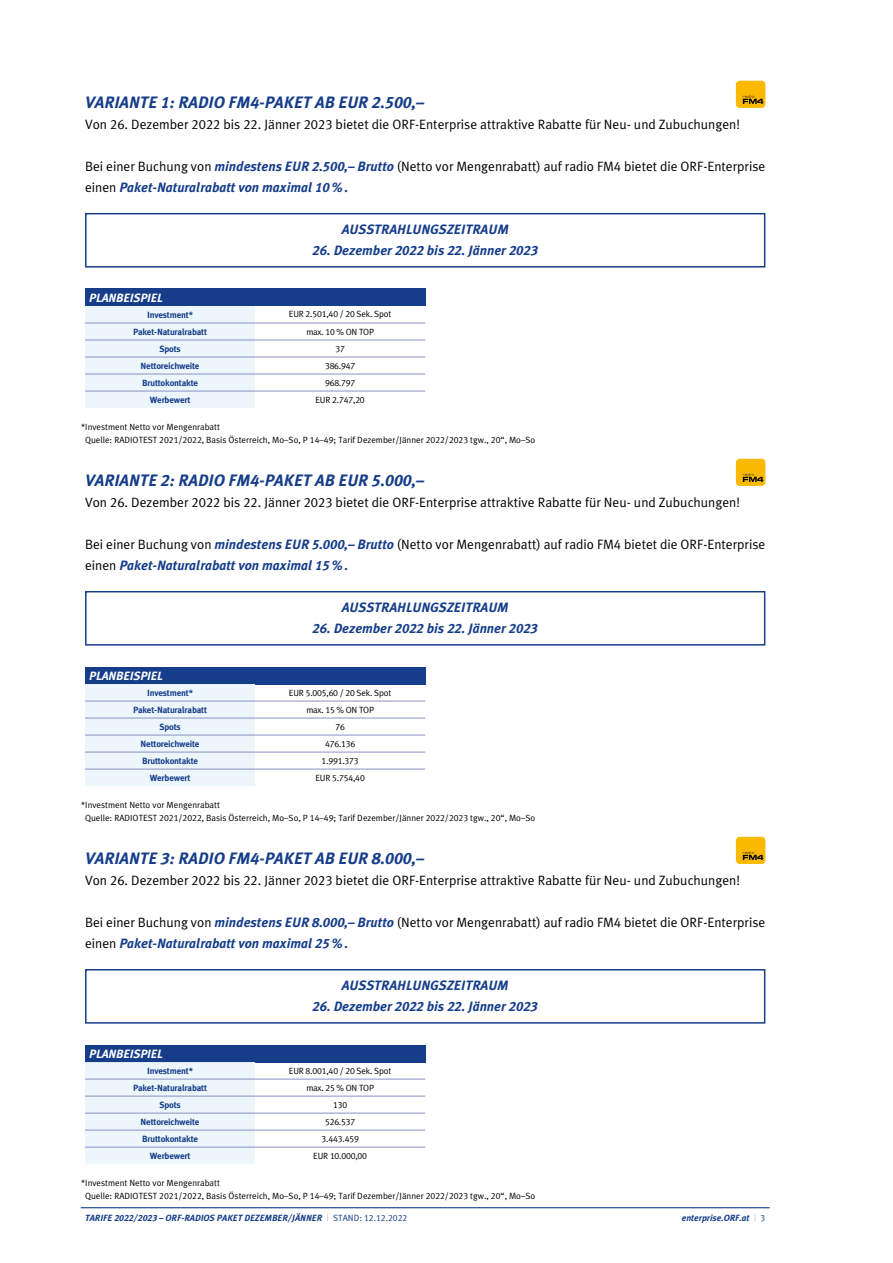
<style>
.page{position:relative;width:893px;height:1263px;background:#fff}
.page>*{position:absolute;margin:0;border:0;box-sizing:border-box;transform-origin:0 0}
.t1{font:italic 700 16.5px "Meta Radio";color:#153d8a}
.t2{font:13.5px "Meta Radio Normal";color:#000}
.t3{font:italic 700 13.5px "Meta Radio";color:#153d8a}
.t4{font:italic 700 12px "Meta Radio";letter-spacing:-.01em;color:#fff}
.t5{font:9px/12.8px "Meta Radio Normal";color:#000}
.t6{font:700 9px "Meta Radio";letter-spacing:-.02em;color:#153d8a}
.t7{font:9px "Meta Radio Normal";letter-spacing:-.02em;color:#000}
.t8{font:italic 700 9px "Meta Radio";color:#153d8a}
.s1{font-family:"Meta Radio";font-weight:700;font-style:italic;color:#153d8a}
.s2{font-family:"Meta Radio Normal";font-weight:400;font-style:normal;color:#000}
.s3{font-family:"Meta Radio Normal";font-weight:400;font-style:normal;color:#adb0d6}
.s4{font-family:"Meta Radio Normal";font-weight:400;font-style:normal}
</style>
<div class="page">
<hr style="left:81px;top:1207px;width:689px;height:1px;background:#153d8a">
<div style="left:85px;top:213px;width:680px;height:55px;border:2px solid #153d8a"></div>
<div style="left:85px;top:591px;width:680px;height:55px;border:2px solid #153d8a"></div>
<div style="left:85px;top:969px;width:680px;height:55px;border:2px solid #153d8a"></div>
<div style="left:85px;top:289px;width:340px;height:17px;background:#153d8a"></div>
<div style="left:85px;top:306px;width:170px;height:102px;background:#edf6fb"></div>
<hr style="left:85px;top:323px;width:170px;height:1px;background:#8a91c4">
<hr style="left:255px;top:323px;width:170px;height:1px;background:#8a91c4">
<hr style="left:85px;top:340px;width:170px;height:1px;background:#8a91c4">
<hr style="left:255px;top:340px;width:170px;height:1px;background:#8a91c4">
<hr style="left:85px;top:357px;width:170px;height:1px;background:#8a91c4">
<hr style="left:255px;top:357px;width:170px;height:1px;background:#8a91c4">
<hr style="left:85px;top:374px;width:170px;height:1px;background:#8a91c4">
<hr style="left:255px;top:374px;width:170px;height:1px;background:#8a91c4">
<hr style="left:85px;top:391px;width:170px;height:1px;background:#8a91c4">
<hr style="left:255px;top:391px;width:170px;height:1px;background:#8a91c4">
<div style="left:85px;top:667px;width:340px;height:17px;background:#153d8a"></div>
<div style="left:85px;top:684px;width:170px;height:102px;background:#edf6fb"></div>
<hr style="left:85px;top:701px;width:170px;height:1px;background:#8a91c4">
<hr style="left:255px;top:701px;width:170px;height:1px;background:#8a91c4">
<hr style="left:85px;top:718px;width:170px;height:1px;background:#8a91c4">
<hr style="left:255px;top:718px;width:170px;height:1px;background:#8a91c4">
<hr style="left:85px;top:735px;width:170px;height:1px;background:#8a91c4">
<hr style="left:255px;top:735px;width:170px;height:1px;background:#8a91c4">
<hr style="left:85px;top:752px;width:170px;height:1px;background:#8a91c4">
<hr style="left:255px;top:752px;width:170px;height:1px;background:#8a91c4">
<hr style="left:85px;top:769px;width:170px;height:1px;background:#8a91c4">
<hr style="left:255px;top:769px;width:170px;height:1px;background:#8a91c4">
<div style="left:85px;top:1045px;width:340px;height:17px;background:#153d8a"></div>
<div style="left:85px;top:1062px;width:170px;height:102px;background:#edf6fb"></div>
<hr style="left:85px;top:1079px;width:170px;height:1px;background:#8a91c4">
<hr style="left:255px;top:1079px;width:170px;height:1px;background:#8a91c4">
<hr style="left:85px;top:1096px;width:170px;height:1px;background:#8a91c4">
<hr style="left:255px;top:1096px;width:170px;height:1px;background:#8a91c4">
<hr style="left:85px;top:1113px;width:170px;height:1px;background:#8a91c4">
<hr style="left:255px;top:1113px;width:170px;height:1px;background:#8a91c4">
<hr style="left:85px;top:1130px;width:170px;height:1px;background:#8a91c4">
<hr style="left:255px;top:1130px;width:170px;height:1px;background:#8a91c4">
<hr style="left:85px;top:1147px;width:170px;height:1px;background:#8a91c4">
<hr style="left:255px;top:1147px;width:170px;height:1px;background:#8a91c4">
<div style="left:736px;top:81px;width:29px;height:27px;background:#fbba00;border-radius:4px"></div>
<svg style="left:743px;top:95px;width:20px;height:9px"></svg>
<div style="left:736px;top:459px;width:29px;height:27px;background:#fbba00;border-radius:4px"></div>
<svg style="left:743px;top:473px;width:20px;height:9px"></svg>
<div style="left:736px;top:837px;width:29px;height:27px;background:#fbba00;border-radius:4px"></div>
<svg style="left:743px;top:851px;width:20px;height:9px"></svg>
<p class="t1" style="left:85px;top:93px;width:340px">VARIANTE 1: RADIO FM4-PAKET AB EUR 2.500,–</p>
<p class="t2" style="left:85px;top:116px;width:656px">Von 26. Dezember 2022 bis 22. Jänner 2023 bietet die ORF-Enterprise attraktive Rabatte für Neu- und Zubuchungen!</p>
<p class="t2" style="left:85px;top:158px;width:682px">Bei einer Buchung von <span class="s1">mindestens EUR 2.500,– Brutto</span> (Netto vor Mengenrabatt) auf radio FM4 bietet die ORF-Enterprise</p>
<p class="t3" style="left:85px;top:179px;width:265px"><span class="s2">einen</span> Paket-Naturalrabatt von maximal 10%.</p>
<p class="t3" style="left:342px;top:221px;width:168px">AUSSTRAHLUNGSZEITRAUM</p>
<p class="t3" style="left:313px;top:242px;width:227px">26. Dezember 2022 bis 22. Jänner 2023</p>
<p class="t4" style="left:89px;top:291px;width:75px">PLANBEISPIEL</p>
<p class="t6" style="left:147px;top:309px;width:47px">Investment*</p>
<p class="t7" style="left:289px;top:309px;width:104px">EUR 2.501,40 / 20 Sek. Spot</p>
<p class="t6" style="left:133px;top:326px;width:76px">Paket-Naturalrabatt</p>
<p class="t7" style="left:306px;top:326px;width:69px">max. 10 % ON TOP</p>
<p class="t6" style="left:159px;top:343px;width:23px">Spots</p>
<p class="t5" style="left:335px;top:342px;width:11px">37</p>
<p class="t6" style="left:141px;top:360px;width:60px">Nettoreichweite</p>
<p class="t5" style="left:325px;top:359px;width:32px">386.947</p>
<p class="t6" style="left:142px;top:377px;width:57px">Bruttokontakte</p>
<p class="t5" style="left:325px;top:376px;width:32px">968.797</p>
<p class="t6" style="left:150px;top:394px;width:42px">Werbewert</p>
<p class="t5" style="left:316px;top:393px;width:51px">EUR 2.747,20</p>
<p class="t5" style="left:85px;top:420px;width:452px;text-indent:-4px">*Investment Netto vor Mengenrabatt<br>Quelle: RADIOTEST 2021/2022, Basis Österreich, Mo–So, P 14–49; Tarif Dezember/Jänner 2022/2023 tgw., 20“, Mo–So</p>
<p class="t1" style="left:85px;top:471px;width:340px">VARIANTE 2: RADIO FM4-PAKET AB EUR 5.000,–</p>
<p class="t2" style="left:85px;top:494px;width:656px">Von 26. Dezember 2022 bis 22. Jänner 2023 bietet die ORF-Enterprise attraktive Rabatte für Neu- und Zubuchungen!</p>
<p class="t2" style="left:85px;top:536px;width:682px">Bei einer Buchung von <span class="s1">mindestens EUR 5.000,– Brutto</span> (Netto vor Mengenrabatt) auf radio FM4 bietet die ORF-Enterprise</p>
<p class="t3" style="left:85px;top:557px;width:265px"><span class="s2">einen</span> Paket-Naturalrabatt von maximal 15%.</p>
<p class="t3" style="left:342px;top:599px;width:168px">AUSSTRAHLUNGSZEITRAUM</p>
<p class="t3" style="left:313px;top:620px;width:227px">26. Dezember 2022 bis 22. Jänner 2023</p>
<p class="t4" style="left:89px;top:669px;width:75px">PLANBEISPIEL</p>
<p class="t6" style="left:147px;top:687px;width:47px">Investment*</p>
<p class="t7" style="left:289px;top:687px;width:104px">EUR 5.005,60 / 20 Sek. Spot</p>
<p class="t6" style="left:133px;top:704px;width:76px">Paket-Naturalrabatt</p>
<p class="t7" style="left:306px;top:704px;width:69px">max. 15 % ON TOP</p>
<p class="t6" style="left:159px;top:721px;width:23px">Spots</p>
<p class="t5" style="left:335px;top:720px;width:11px">76</p>
<p class="t6" style="left:141px;top:738px;width:60px">Nettoreichweite</p>
<p class="t5" style="left:325px;top:737px;width:32px">476.136</p>
<p class="t6" style="left:142px;top:755px;width:57px">Bruttokontakte</p>
<p class="t5" style="left:322px;top:754px;width:39px">1.991.373</p>
<p class="t6" style="left:150px;top:772px;width:42px">Werbewert</p>
<p class="t5" style="left:315px;top:771px;width:51px">EUR 5.754,40</p>
<p class="t5" style="left:85px;top:798px;width:452px;text-indent:-4px">*Investment Netto vor Mengenrabatt<br>Quelle: RADIOTEST 2021/2022, Basis Österreich, Mo–So, P 14–49; Tarif Dezember/Jänner 2022/2023 tgw., 20“, Mo–So</p>
<p class="t1" style="left:85px;top:849px;width:340px">VARIANTE 3: RADIO FM4-PAKET AB EUR 8.000,–</p>
<p class="t2" style="left:85px;top:872px;width:656px">Von 26. Dezember 2022 bis 22. Jänner 2023 bietet die ORF-Enterprise attraktive Rabatte für Neu- und Zubuchungen!</p>
<p class="t2" style="left:85px;top:914px;width:682px">Bei einer Buchung von <span class="s1">mindestens EUR 8.000,– Brutto</span> (Netto vor Mengenrabatt) auf radio FM4 bietet die ORF-Enterprise</p>
<p class="t3" style="left:85px;top:935px;width:265px"><span class="s2">einen</span> Paket-Naturalrabatt von maximal 25%.</p>
<p class="t3" style="left:342px;top:977px;width:168px">AUSSTRAHLUNGSZEITRAUM</p>
<p class="t3" style="left:313px;top:998px;width:227px">26. Dezember 2022 bis 22. Jänner 2023</p>
<p class="t4" style="left:89px;top:1047px;width:75px">PLANBEISPIEL</p>
<p class="t6" style="left:147px;top:1065px;width:47px">Investment*</p>
<p class="t7" style="left:289px;top:1065px;width:104px">EUR 8.001,40 / 20 Sek. Spot</p>
<p class="t6" style="left:133px;top:1082px;width:76px">Paket-Naturalrabatt</p>
<p class="t7" style="left:306px;top:1082px;width:69px">max. 25 % ON TOP</p>
<p class="t6" style="left:159px;top:1099px;width:23px">Spots</p>
<p class="t5" style="left:333px;top:1098px;width:16px">130</p>
<p class="t6" style="left:141px;top:1116px;width:60px">Nettoreichweite</p>
<p class="t5" style="left:325px;top:1115px;width:32px">526.537</p>
<p class="t6" style="left:142px;top:1133px;width:57px">Bruttokontakte</p>
<p class="t5" style="left:321px;top:1132px;width:39px">3.443.459</p>
<p class="t6" style="left:150px;top:1150px;width:42px">Werbewert</p>
<p class="t7" style="left:313px;top:1150px;width:55px">EUR 10.000,00</p>
<p class="t5" style="left:85px;top:1176px;width:452px;text-indent:-4px">*Investment Netto vor Mengenrabatt<br>Quelle: RADIOTEST 2021/2022, Basis Österreich, Mo–So, P 14–49; Tarif Dezember/Jänner 2022/2023 tgw., 20“, Mo–So</p>
<p class="t8" style="left:85px;top:1213px;width:324px">TARIFE 2022/2023 – ORF-RADIOS PAKET DEZEMBER/JÄNNER <span class="s3">|</span> <span class="s4">STAND: 12.12.2022</span></p>
<p class="t8" style="left:682px;top:1213px;width:85px">enterprise.ORF.at <span class="s3">|</span> <span class="s4">3</span></p>
</div>
